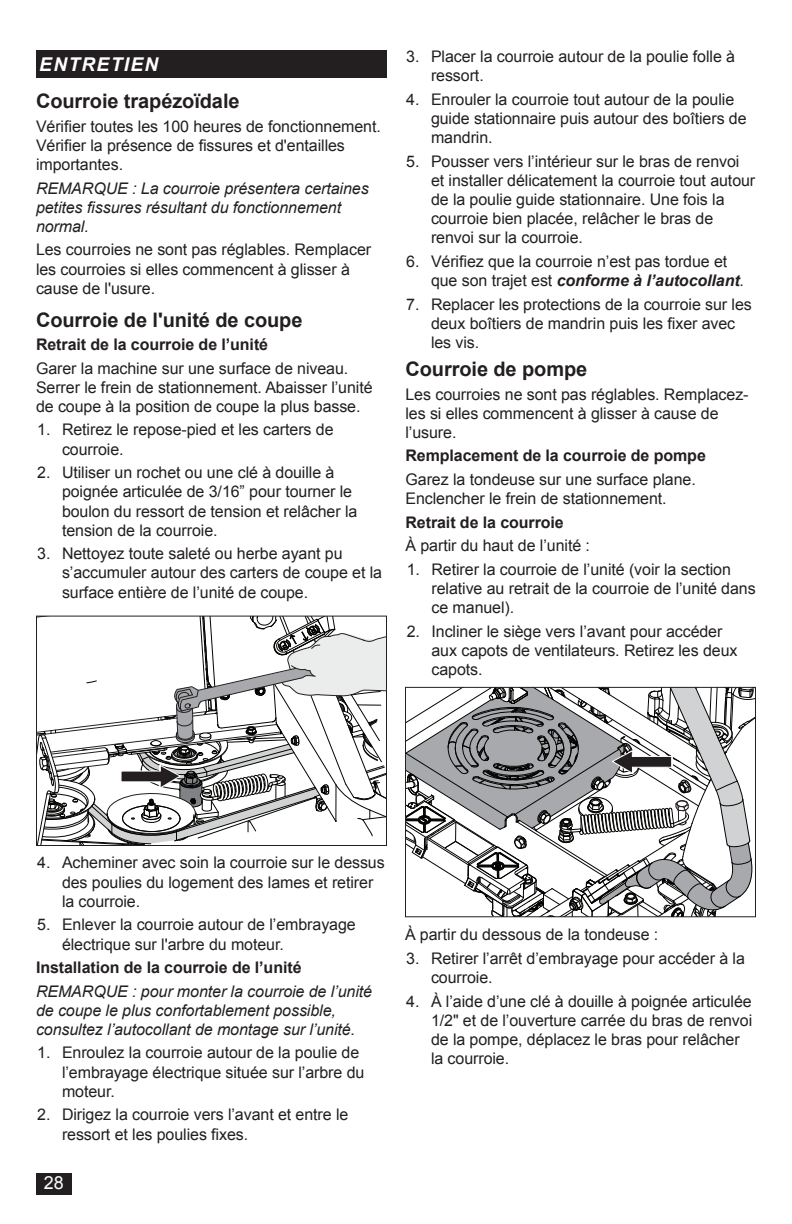
<style>
.page{position:relative;width:792px;height:1224px;background:#fff}
.page>*{position:absolute;margin:0;border:0;box-sizing:border-box;transform-origin:0 0}
.Head_10A_FR{font:700 20px "Arial";letter-spacing:-.005em;color:#231f20}
.Head_10_FR{font:700 20px "Arial";letter-spacing:-.005em;color:#231f20}
.t1{font:italic 700 19px "Arial";letter-spacing:.075em;color:#fff}
.t2{font:18px "Arial";color:#fff}
.Body_Text_FR{font:16px/19.2px "Arial";letter-spacing:-.005em;color:#231f20}
.Body_Text_FR-2{font:italic 16px/19.2px "Arial";letter-spacing:-.005em;color:#231f20}
.Body_Bold_FR{font:700 16px "Arial";letter-spacing:-.005em;color:#231f20}
.s1{font-weight:700;font-style:italic}
</style>
<div class="page">
<svg style="left:36px;top:616px;width:350px;height:230px"></svg>
<svg style="left:406px;top:687px;width:350px;height:231px"></svg>
<div style="left:36px;top:1174px;width:35px;height:21px;background:#231f20"></div>
<div style="left:36px;top:50px;width:351px;height:28px;background:#231f20"></div>
<p class="t1" style="left:39px;top:52px;width:121px">ENTRETIEN</p>
<p class="Head_10_FR" style="left:36px;top:88px;width:205px">Courroie trapézoïdale</p>
<p class="Body_Text_FR" style="left:36px;top:117px;width:346px">Vérifier toutes les 100 heures de fonctionnement.<br>Vérifier la présence de fissures et d'entailles importantes.</p>
<p class="Body_Text_FR-2" style="left:36px;top:179px;width:334px">REMARQUE : La courroie présentera certaines petites fissures résultant du fonctionnement normal.</p>
<p class="Body_Text_FR" style="left:36px;top:240px;width:337px">Les courroies ne sont pas réglables. Remplacer les courroies si elles commencent à glisser à cause de l'usure.</p>
<p class="Head_10A_FR" style="left:36px;top:306px;width:268px">Courroie de l'unité de coupe</p>
<p class="Body_Bold_FR" style="left:36px;top:334px;width:234px">Retrait de la courroie de l’unité</p>
<p class="Body_Text_FR" style="left:36px;top:358px;width:338px">Garer la machine sur une surface de niveau.<br>Serrer le frein de stationnement. Abaisser l’unité de coupe à la position de coupe la plus basse.</p>
<p class="Body_Text_FR" style="left:62px;top:420px;width:273px;text-indent:-25px">1. Retirez le repose-pied et les carters de courroie.</p>
<p class="Body_Text_FR" style="left:62px;top:463px;width:297px;text-indent:-25px">2. Utiliser un rochet ou une clé à douille à poignée articulée de 3/16” pour tourner le boulon du ressort de tension et relâcher la tension de la courroie.</p>
<p class="Body_Text_FR" style="left:62px;top:544px;width:322px;text-indent:-25px">3. Nettoyez toute saleté ou herbe ayant pu s’accumuler autour des carters de coupe et la surface entière de l’unité de coupe.</p>
<p class="Body_Text_FR" style="left:431px;top:47px;width:306px;text-indent:-25px">3. Placer la courroie autour de la poulie folle à ressort.</p>
<p class="Body_Text_FR" style="left:431px;top:90px;width:317px;text-indent:-25px">4. Enrouler la courroie tout autour de la poulie guide stationnaire puis autour des boîtiers de mandrin.</p>
<p class="Body_Text_FR" style="left:431px;top:152px;width:326px;text-indent:-25px">5. Pousser vers l’intérieur sur le bras de renvoi et installer délicatement la courroie tout autour de la poulie guide stationnaire. Une fois la courroie bien placée, relâcher le bras de renvoi sur la courroie.</p>
<p class="Body_Text_FR" style="left:431px;top:252px;width:315px;text-indent:-25px">6. Vérifiez que la courroie n’est pas tordue et que son trajet est <span class="s1">conforme à l’autocollant</span>.</p>
<p class="Body_Text_FR" style="left:431px;top:295px;width:322px;text-indent:-25px">7. Replacer les protections de la courroie sur les deux boîtiers de mandrin puis les fixer avec les vis.</p>
<p class="Head_10A_FR" style="left:406px;top:356px;width:183px">Courroie de pompe</p>
<p class="Body_Text_FR" style="left:406px;top:384px;width:345px">Les courroies ne sont pas réglables. Remplacez&shy;les si elles commencent à glisser à cause de l’usure.</p>
<p class="Body_Bold_FR" style="left:406px;top:445px;width:302px">Remplacement de la courroie de pompe</p>
<p class="Body_Text_FR" style="left:406px;top:470px;width:292px">Garez la tondeuse sur une surface plane.<br>Enclencher le frein de stationnement.</p>
<p class="Body_Bold_FR" style="left:406px;top:511px;width:160px">Retrait de la courroie</p>
<p class="Body_Text_FR" style="left:406px;top:536px;width:186px">À partir du haut de l’unité :</p>
<p class="Body_Text_FR" style="left:432px;top:560px;width:326px;text-indent:-25px">1. Retirer la courroie de l’unité (voir la section relative au retrait de la courroie de l’unité dans ce manuel).</p>
<p class="Body_Text_FR" style="left:432px;top:622px;width:308px;text-indent:-25px">2. Incliner le siège vers l’avant pour accéder aux capots de ventilateurs. Retirez les deux capots.</p>
<p class="Body_Text_FR" style="left:62px;top:853px;width:324px;text-indent:-25px">4. Acheminer avec soin la courroie sur le dessus des poulies du logement des lames et retirer la courroie.</p>
<p class="Body_Text_FR" style="left:62px;top:915px;width:295px;text-indent:-25px">5. Enlever la courroie autour de l’embrayage électrique sur l'arbre du moteur.</p>
<p class="Body_Bold_FR" style="left:36px;top:957px;width:267px">Installation de la courroie de l’unité</p>
<p class="Body_Text_FR-2" style="left:36px;top:982px;width:338px">REMARQUE : pour monter la courroie de l’unité de coupe le plus confortablement possible, consultez l’autocollant de montage sur l’unité.</p>
<p class="Body_Text_FR" style="left:62px;top:1043px;width:304px;text-indent:-25px">1. Enroulez la courroie autour de la poulie de l’embrayage électrique située sur l’arbre du moteur.</p>
<p class="Body_Text_FR" style="left:62px;top:1105px;width:288px;text-indent:-25px">2. Dirigez la courroie vers l’avant et entre le ressort et les poulies fixes.</p>
<p class="t2" style="left:44px;top:1171px;width:22px">28</p>
<p class="Body_Text_FR" style="left:405px;top:925px;width:255px">À partir du dessous de la tondeuse :</p>
<p class="Body_Text_FR" style="left:431px;top:949px;width:315px;text-indent:-25px">3. Retirer l’arrêt d’embrayage pour accéder à la courroie.</p>
<p class="Body_Text_FR" style="left:431px;top:992px;width:323px;text-indent:-25px">4. À l’aide d’une clé à douille à poignée articulée 1/2" et de l’ouverture carrée du bras de renvoi de la pompe, déplacez le bras pour relâcher la courroie.</p>
</div>
